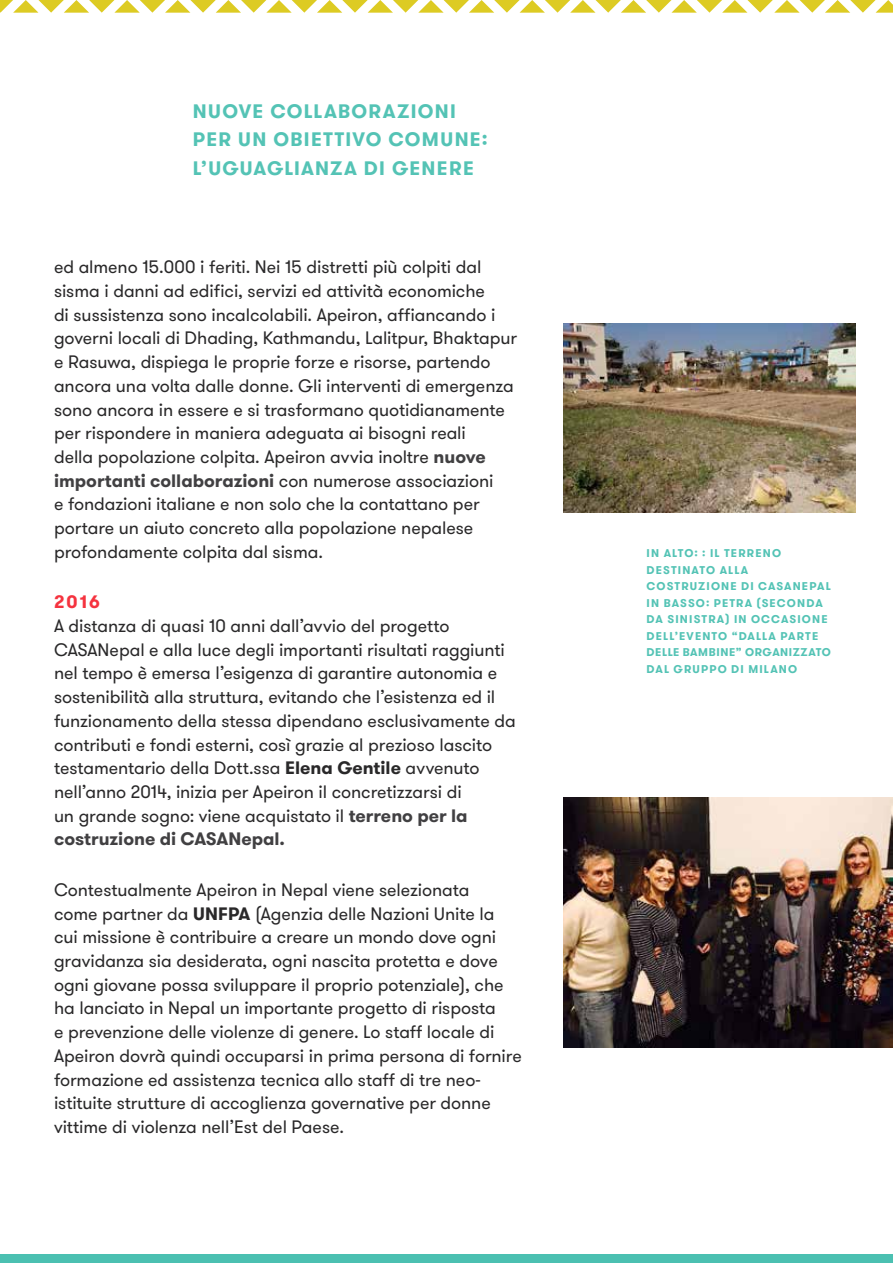
<style>
.page{position:relative;width:893px;height:1263px;background:#fff}
.page>*{position:absolute;margin:0;border:0;box-sizing:border-box;transform-origin:0 0}
.t1{font:700 19.5px/28.5px "GT Walsheim";letter-spacing:.065em;color:#54c3b5}
.t2{font:18px/23.7px "GT Walsheim";letter-spacing:-.005em;color:#292829}
.t3{font:700 18px "GT Walsheim";color:#f5333f}
.t4{font:700 11.25px/16.5px "GT Walsheim";letter-spacing:.1em;color:#54c3b5}
.s1{font-weight:700;color:#414042}
.s2{font-weight:700}
</style>
<div class="page">
<svg style="left:0;top:0;width:893px;height:13px"></svg>
<div style="left:0;top:1254px;width:893px;height:9px;background:#4bc0b1"></div>
<img style="left:563px;top:797px;width:330px;height:251px">
<img style="left:563px;top:323px;width:293px;height:190px">
<p class="t1" style="left:193px;top:97px;width:296px">NUOVE COLLABORAZIONI<br>PER UN OBIETTIVO COMUNE:<br>L’UGUAGLIANZA DI GENERE</p>
<p class="t2" style="left:54px;top:256px;width:465px">ed almeno 15.000 i feriti. Nei 15 distretti più colpiti dal sisma i danni ad edifici, servizi ed attività economiche<br>di sussistenza sono incalcolabili. Apeiron, affiancando i governi locali di Dhading, Kathmandu, Lalitpur, Bhaktapur e Rasuwa, dispiega le proprie forze e risorse, partendo ancora una volta dalle donne. Gli interventi di emergenza sono ancora in essere e si trasformano quotidianamente per rispondere in maniera adeguata ai bisogni reali<br>della popolazione colpita. Apeiron avvia inoltre <span class="s1">nuove importanti collaborazioni</span> con numerose associazioni<br>e fondazioni italiane e non solo che la contattano per portare un aiuto concreto alla popolazione nepalese profondamente colpita dal sisma.</p>
<p class="t3" style="left:54px;top:590px;width:47px">2016</p>
<p class="t2" style="left:54px;top:614px;width:463px">A distanza di quasi 10 anni dall’avvio del progetto CASANepal e alla luce degli importanti risultati raggiunti nel tempo è emersa l’esigenza di garantire autonomia e sostenibilità alla struttura, evitando che l’esistenza ed il funzionamento della stessa dipendano esclusivamente da contributi e fondi esterni, così grazie al prezioso lascito testamentario della Dott.ssa <span class="s2">Elena Gentile</span> avvenuto nell’anno 2014, inizia per Apeiron il concretizzarsi di<br>un grande sogno: viene acquistato il <span class="s1">terreno per la costruzione di CASANepal.</span></p>
<p class="t2" style="left:54px;top:878px;width:469px">Contestualmente Apeiron in Nepal viene selezionata<br>come partner da <span class="s2">UNFPA</span> (Agenzia delle Nazioni Unite la cui missione è contribuire a creare un mondo dove ogni gravidanza sia desiderata, ogni nascita protetta e dove ogni giovane possa sviluppare il proprio potenziale), che ha lanciato in Nepal un importante progetto di risposta<br>e prevenzione delle violenze di genere. Lo staff locale di Apeiron dovrà quindi occuparsi in prima persona di fornire formazione ed assistenza tecnica allo staff di tre neo&shy;istituite strutture di accoglienza governative per donne vittime di violenza nell’Est del Paese.</p>
<p class="t4" style="left:647px;top:545px;width:186px">IN ALTO: : IL TERRENO<br>DESTINATO ALLA<br>COSTRUZIONE DI CASANEPAL<br>IN BASSO: PETRA (SECONDA<br>DA SINISTRA) IN OCCASIONE<br>DELL’EVENTO “DALLA PARTE<br>DELLE BAMBINE” ORGANIZZATO<br>DAL GRUPPO DI MILANO</p>
</div>
